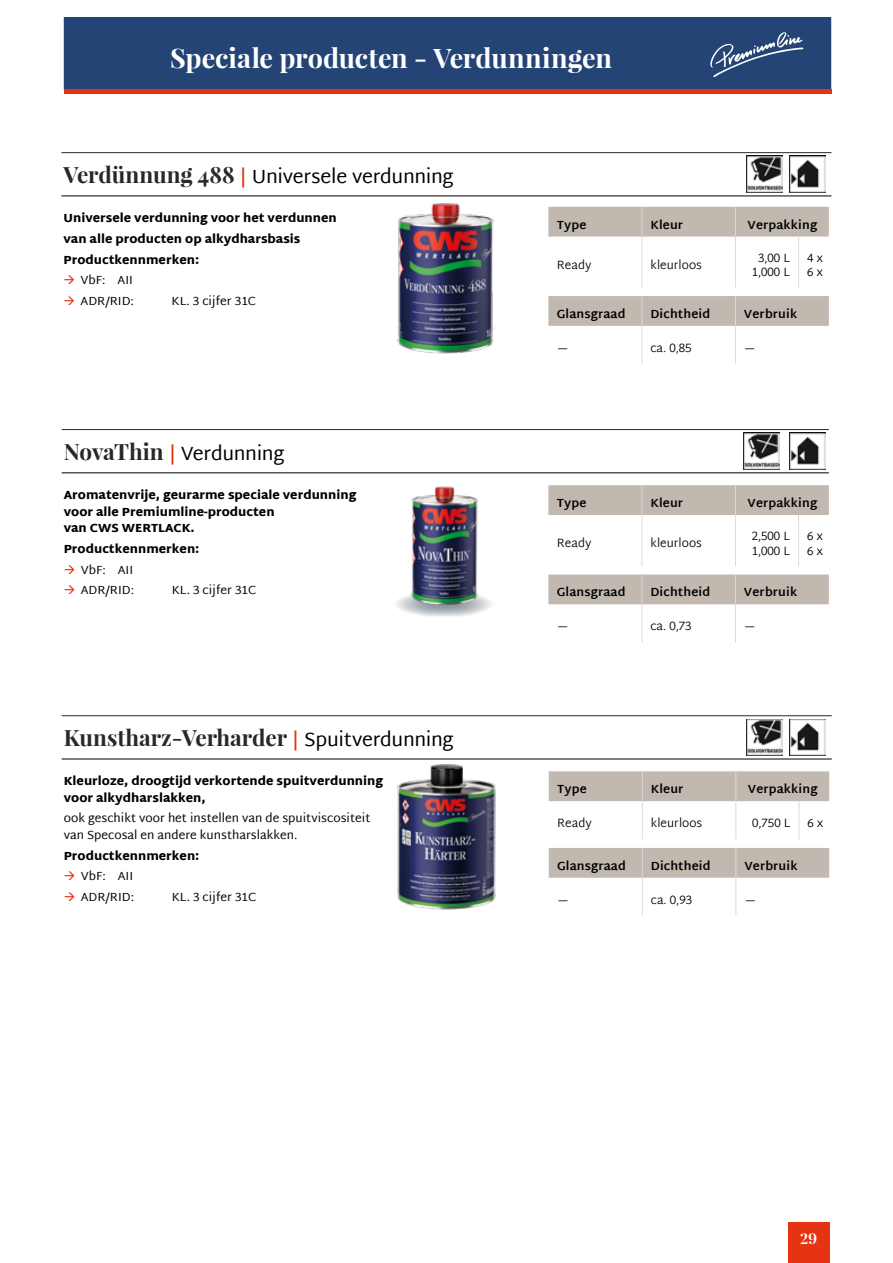
<style>
.page{position:relative;width:893px;height:1263px;background:#fff}
.page>*{position:absolute;margin:0;border:0;box-sizing:border-box;transform-origin:0 0}
.t1{font:700 27px "Playfair Display";color:#fff}
.t2{font:700 22.5px "Playfair Display";color:#282827}
.t3{font:19.5px "Martel Sans";letter-spacing:-.02em;color:#000}
.t4{font:700 15px "Playfair Display";color:#fff}
.t5{font:900 12px/16.5px "Martel Sans";color:#000}
.t6{font:12px/20.7px "Martel Sans";color:#000}
.t7{font:700 12px "Martel Sans";letter-spacing:.01em;color:#000}
.t8{font:300 12px/14.4px "Martel Sans";color:#000}
.s1{font-family:"Playfair Display";font-weight:700;font-size:22.5px;color:#282827}
.s2{color:#e63312}
.s3{font-family:"Martel Sans";font-weight:400;font-size:19.5px;color:#e63312}
.s4{font-family:"Martel Sans";font-weight:400;font-size:19.5px;color:#000}
</style>
<div class="page">
<div style="left:64px;top:17px;width:767px;height:72px;background:#244476"></div>
<div style="left:64px;top:89px;width:767px;height:5px;background:#e63312"></div>
<svg style="left:710px;top:32px;width:93px;height:45px;background:#415c88"></svg>
<svg style="left:391px;top:589px;width:105px;height:29px"></svg>
<hr style="left:61px;top:152px;width:770px;height:1px;background:#282827">
<hr style="left:61px;top:196px;width:770px;height:1px;background:#000">
<hr style="left:62px;top:429px;width:767px;height:1px;background:#282827">
<hr style="left:62px;top:472px;width:767px;height:1px;background:#000">
<hr style="left:62px;top:715px;width:770px;height:1px;background:#282827">
<hr style="left:62px;top:759px;width:770px;height:1px;background:#000">
<img style="left:746px;top:156px;width:36px;height:36px">
<img style="left:744px;top:433px;width:36px;height:36px">
<img style="left:747px;top:719px;width:36px;height:36px">
<img style="left:789px;top:433px;width:37px;height:36px">
<img style="left:789px;top:719px;width:37px;height:36px">
<img style="left:397px;top:203px;width:97px;height:151px">
<svg style="left:548px;top:207px;width:281px;height:119px"></svg>
<hr style="left:642px;top:207px;width:1px;height:30px;background:#dfdad6">
<hr style="left:642px;top:237px;width:1px;height:51px;background:#dfdad6">
<hr style="left:642px;top:296px;width:1px;height:30px;background:#dfdad6">
<hr style="left:642px;top:326px;width:1px;height:38px;background:#dfdad6">
<hr style="left:735px;top:207px;width:1px;height:30px;background:#dfdad6">
<hr style="left:735px;top:237px;width:1px;height:51px;background:#dfdad6">
<hr style="left:735px;top:296px;width:1px;height:30px;background:#dfdad6">
<hr style="left:735px;top:326px;width:1px;height:38px;background:#dfdad6">
<hr style="left:798px;top:237px;width:1px;height:51px;background:#dfdad6">
<svg style="left:548px;top:485px;width:281px;height:119px"></svg>
<hr style="left:642px;top:485px;width:1px;height:30px;background:#dfdad6">
<hr style="left:642px;top:515px;width:1px;height:51px;background:#dfdad6">
<hr style="left:642px;top:574px;width:1px;height:30px;background:#dfdad6">
<hr style="left:642px;top:604px;width:1px;height:38px;background:#dfdad6">
<hr style="left:735px;top:485px;width:1px;height:30px;background:#dfdad6">
<hr style="left:735px;top:515px;width:1px;height:51px;background:#dfdad6">
<hr style="left:735px;top:574px;width:1px;height:30px;background:#dfdad6">
<hr style="left:735px;top:604px;width:1px;height:38px;background:#dfdad6">
<hr style="left:798px;top:515px;width:1px;height:51px;background:#dfdad6">
<svg style="left:549px;top:771px;width:280px;height:107px"></svg>
<hr style="left:642px;top:771px;width:1px;height:30px;background:#dfdad6">
<hr style="left:642px;top:801px;width:1px;height:38px;background:#dfdad6">
<hr style="left:642px;top:848px;width:1px;height:30px;background:#dfdad6">
<hr style="left:642px;top:878px;width:1px;height:38px;background:#dfdad6">
<hr style="left:735px;top:771px;width:1px;height:30px;background:#dfdad6">
<hr style="left:735px;top:801px;width:1px;height:38px;background:#dfdad6">
<hr style="left:735px;top:848px;width:1px;height:30px;background:#dfdad6">
<hr style="left:735px;top:878px;width:1px;height:38px;background:#dfdad6">
<hr style="left:798px;top:801px;width:1px;height:38px;background:#dfdad6">
<img style="left:410px;top:486px;width:69px;height:121px">
<img style="left:397px;top:764px;width:99px;height:146px">
<img style="left:789px;top:156px;width:37px;height:36px">
<div style="left:788px;top:1222px;width:41px;height:41px;background:#e63312"></div>
<h1 class="t1" style="left:170px;top:41px;width:443px">Speciale producten - Verdunningen</h1>
<h3 class="t3" style="left:64px;top:165px;width:391px"><span class="s1">Verdünnung 488</span> <span class="s2">|</span> Universele verdunning</h3>
<p class="t5" style="left:64px;top:208px;width:275px;line-height:20.7px">Universele verdunning voor het verdunnen van alle producten op alkydharsbasis<br>Productkennmerken:</p>
<p class="t6" style="left:81px;top:270px;width:55px">VbF: AII<br>ADR/RID:</p>
<p class="t6" style="left:172px;top:291px;width:86px">KL. 3 cijfer 31C</p>
<h3 class="t3" style="left:64px;top:442px;width:222px"><span class="s1">NovaThin</span> <span class="s2">|</span> Verdunning</h3>
<p class="t5" style="left:64px;top:487px;width:294px">Aromatenvrije, geurarme speciale verdunning voor alle Premiumline-producten<br>van CWS WERTLACK.</p>
<p class="t5" style="left:64px;top:540px;width:137px">Productkennmerken:</p>
<p class="t6" style="left:81px;top:559px;width:55px">VbF: AII<br>ADR/RID:</p>
<p class="t6" style="left:172px;top:580px;width:86px">KL. 3 cijfer 31C</p>
<h2 class="t2" style="left:64px;top:723px;width:391px">Kunstharz-Verharder <span class="s3">|</span> <span class="s4">Spuitverdunning</span></h2>
<p class="t5" style="left:64px;top:773px;width:321px">Kleurloze, droogtijd verkortende spuitverdunning voor alkydharslakken,</p>
<p class="t6" style="left:64px;top:810px;width:308px;line-height:16.5px">ook geschikt voor het instellen van de spuitviscositeit van Specosal en andere kunstharslakken.</p>
<p class="t5" style="left:64px;top:847px;width:137px">Productkennmerken:</p>
<p class="t6" style="left:81px;top:866px;width:55px">VbF: AII<br>ADR/RID:</p>
<p class="t6" style="left:172px;top:887px;width:86px">KL. 3 cijfer 31C</p>
<p class="t7" style="left:557px;top:217px;width:31px">Type</p>
<p class="t7" style="left:650px;top:217px;width:34px">Kleur</p>
<p class="t7" style="left:747px;top:217px;width:71px">Verpakking</p>
<p class="t8" style="left:557px;top:258px;width:36px">Ready</p>
<p class="t8" style="left:650px;top:258px;width:53px">kleurloos</p>
<p class="t8" style="left:752px;top:251px;width:40px;text-align:center">3,00 L<br>1,000 L</p>
<p class="t8" style="left:807px;top:251px;width:18px">4 x<br>6 x</p>
<p class="t7" style="left:557px;top:307px;width:70px">Glansgraad</p>
<p class="t7" style="left:650px;top:307px;width:61px">Dichtheid</p>
<p class="t7" style="left:744px;top:307px;width:55px">Verbruik</p>
<p class="t8" style="left:557px;top:341px;width:13px">—</p>
<p class="t8" style="left:650px;top:341px;width:43px">ca. 0,85</p>
<p class="t8" style="left:744px;top:341px;width:13px">—</p>
<p class="t7" style="left:557px;top:496px;width:31px">Type</p>
<p class="t7" style="left:650px;top:496px;width:34px">Kleur</p>
<p class="t7" style="left:747px;top:496px;width:71px">Verpakking</p>
<p class="t8" style="left:557px;top:537px;width:36px">Ready</p>
<p class="t8" style="left:650px;top:537px;width:53px">kleurloos</p>
<p class="t8" style="left:752px;top:530px;width:40px">2,500 L<br>1,000 L</p>
<p class="t8" style="left:807px;top:530px;width:18px">6 x<br>6 x</p>
<p class="t7" style="left:557px;top:585px;width:70px">Glansgraad</p>
<p class="t7" style="left:650px;top:585px;width:61px">Dichtheid</p>
<p class="t7" style="left:744px;top:585px;width:55px">Verbruik</p>
<p class="t8" style="left:557px;top:620px;width:13px">—</p>
<p class="t8" style="left:650px;top:620px;width:43px">ca. 0,73</p>
<p class="t8" style="left:744px;top:620px;width:13px">—</p>
<p class="t7" style="left:557px;top:782px;width:31px">Type</p>
<p class="t7" style="left:651px;top:782px;width:34px">Kleur</p>
<p class="t7" style="left:748px;top:782px;width:71px">Verpakking</p>
<p class="t8" style="left:557px;top:817px;width:36px">Ready</p>
<p class="t8" style="left:651px;top:817px;width:53px">kleurloos</p>
<p class="t8" style="left:752px;top:817px;width:40px">0,750 L</p>
<p class="t8" style="left:807px;top:817px;width:18px">6 x</p>
<p class="t7" style="left:557px;top:858px;width:70px">Glansgraad</p>
<p class="t7" style="left:651px;top:858px;width:61px">Dichtheid</p>
<p class="t7" style="left:744px;top:858px;width:55px">Verbruik</p>
<p class="t8" style="left:557px;top:893px;width:13px">—</p>
<p class="t8" style="left:651px;top:893px;width:43px">ca. 0,93</p>
<p class="t8" style="left:744px;top:893px;width:13px">—</p>
<p class="t4" style="left:800px;top:1229px;width:19px">29</p>
</div>
